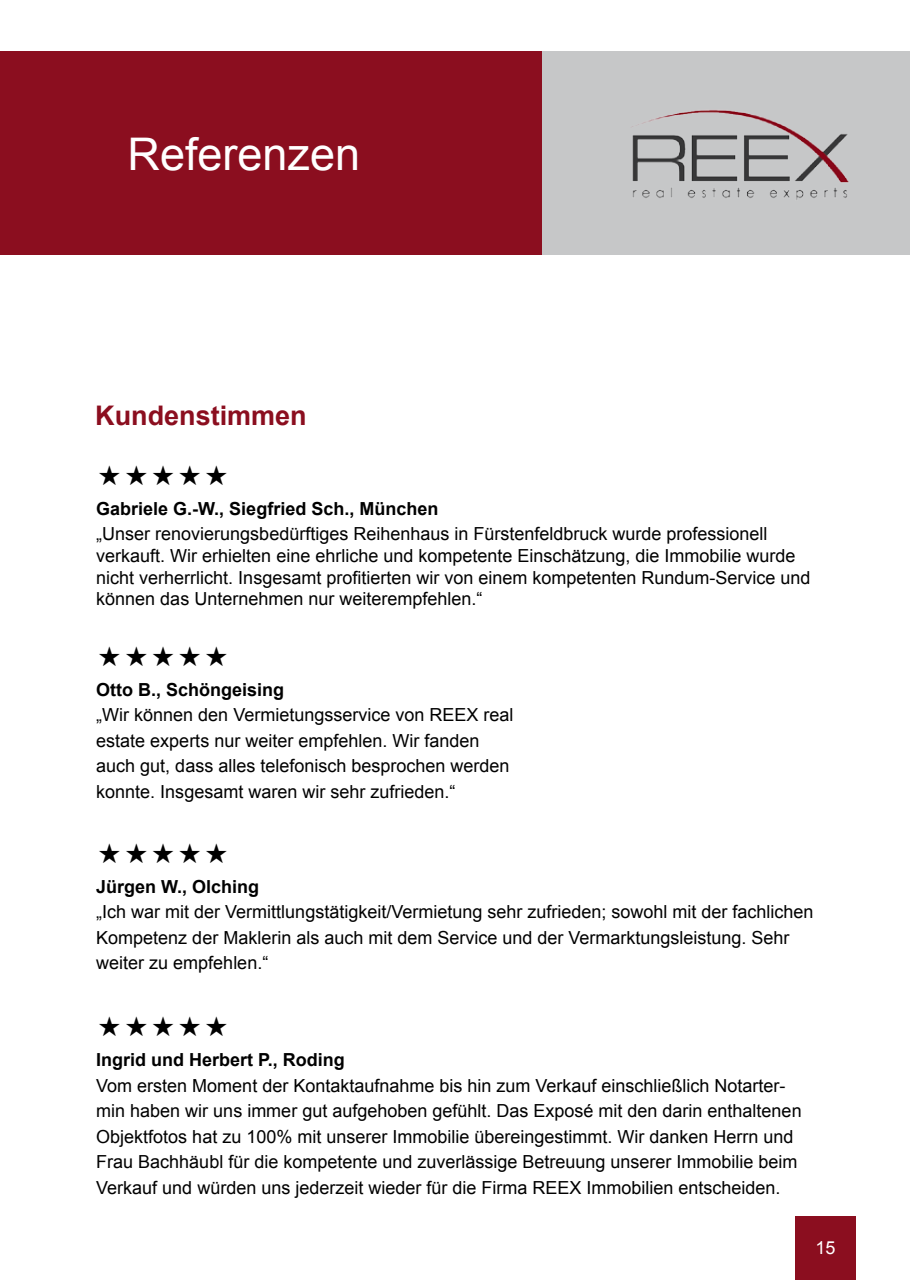
<style>
.page{position:relative;width:910px;height:1280px;background:#fff}
.page>*{position:absolute;margin:0;border:0;box-sizing:border-box;transform-origin:0 0}
.t1{font:45px "Arial";color:#fff}
.t2{font:700 27px "Arial";color:#8b0e1f}
.t3{font:18px/25.5px "Arial";color:#000}
.t4{font:700 18px "Arial";color:#000}
.t5{font:18px "Arial";color:#fff}
</style>
<div class="page">
<div style="left:795px;top:1216px;width:61px;height:64px;background:#8b0e1f"></div>
<div style="left:0;top:51px;width:910px;height:204px;background:#c6c7c8"></div>
<div style="left:0;top:51px;width:542px;height:204px;background:#8b0e1f"></div>
<img style="left:632px;top:110px;width:217px;height:90px">
<h1 class="t1" style="left:128px;top:124px;width:234px">Referenzen</h1>
<h2 class="t2" style="left:95px;top:398px;width:213px">Kundenstimmen</h2>
<p class="t4" style="left:96px;top:496px;width:344px">Gabriele G.-W., Siegfried Sch., München</p>
<p class="t3" style="left:96px;top:523px;width:716px;line-height:21.6px">„Unser renovierungsbedürftiges Reihenhaus in Fürstenfeldbruck wurde professionell verkauft. Wir erhielten eine ehrliche und kompetente Einschätzung, die Immobilie wurde nicht verherrlicht. Insgesamt profitierten wir von einem kompetenten Rundum-Service und können das Unternehmen nur weiterempfehlen.“</p>
<p class="t4" style="left:96px;top:677px;width:190px">Otto B., Schöngeising</p>
<p class="t3" style="left:96px;top:702px;width:419px">„Wir können den Vermietungsservice von REEX real estate experts nur weiter empfehlen. Wir fanden auch gut, dass alles telefonisch besprochen werden konnte. Insgesamt waren wir sehr zufrieden.“</p>
<p class="t4" style="left:96px;top:874px;width:165px">Jürgen W., Olching</p>
<p class="t3" style="left:96px;top:899px;width:719px">„Ich war mit der Vermittlungstätigkeit/Vermietung sehr zufrieden; sowohl mit der fachlichen<br>Kompetenz der Maklerin als auch mit dem Service und der Vermarktungsleistung. Sehr weiter zu empfehlen.“</p>
<p class="t4" style="left:96px;top:1048px;width:250px">Ingrid und Herbert P., Roding</p>
<p class="t3" style="left:96px;top:1073px;width:707px">Vom ersten Moment der Kontaktaufnahme bis hin zum Verkauf einschließlich Notarter&shy;min haben wir uns immer gut aufgehoben gefühlt. Das Exposé mit den darin enthaltenen Objektfotos hat zu 100% mit unserer Immobilie übereingestimmt. Wir danken Herrn und Frau Bachhäubl für die kompetente und zuverlässige Betreuung unserer Immobilie beim Verkauf und würden uns jederzeit wieder für die Firma REEX Immobilien entscheiden.</p>
<p class="t5" style="left:816px;top:1236px;width:22px">15</p>
</div>
